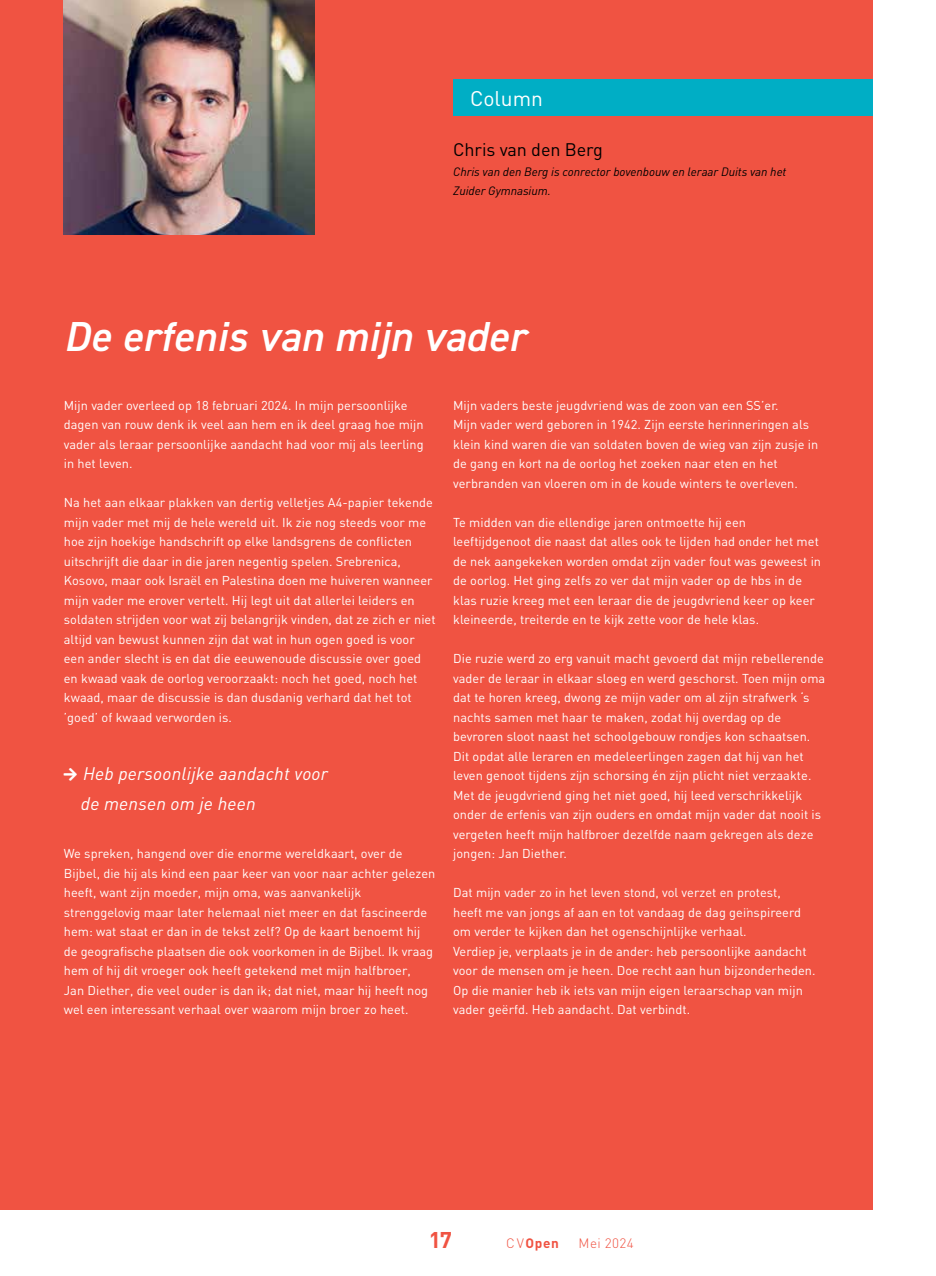
<style>
.page{position:relative;width:936px;height:1276px;background:#fff}
.page>*{position:absolute;margin:0;border:0;box-sizing:border-box;transform-origin:0 0}
.t1{font:italic 600 42px "DIN2014";letter-spacing:.01em;color:#fff}
.t2{font:700 22.5px "DIN";color:#f05342}
.t3{font:21px "DIN";color:#fff}
.t4{font:italic 18px/29.2px "DIN";letter-spacing:.01em;color:#fff}
.t5{font:18px "DIN";letter-spacing:-.005em;color:#000}
.t6{font:300 13.5px "DIN";letter-spacing:.025em;color:#f05342}
.t7{font:700 13.5px "DIN";color:#f05342}
.t8{font:12.75px/19.5px "DIN";letter-spacing:.005em;color:#fff}
.t9{font:italic 12px/19.5px "DIN";letter-spacing:-.005em;color:#000}
.s1{font-weight:300}
</style>
<div class="page">
<div style="left:0;top:0;width:872px;height:1209px;background:#f05342"></div>
<img style="left:64px;top:0;width:251px;height:234px">
<div style="left:453px;top:79px;width:419px;height:37px;background:#00aec5"></div>
<h3 class="t3" style="left:470px;top:85px;width:74px">Column</h3>
<h3 class="t5" style="left:453px;top:138px;width:151px">Chris van den Berg</h3>
<p class="t9" style="left:453px;top:161px;width:335px">Chris van den Berg is conrector bovenbouw en leraar Duits van het<br>Zuider Gymnasium.</p>
<h1 class="t1" style="left:64px;top:309px;width:463px">De erfenis van mijn vader</h1>
<p class="t8" style="left:64px;top:395px;width:361px">Mijn vader overleed op 18 februari 2024. In mijn persoonlijke dagen van rouw denk ik veel aan hem en ik deel graag hoe mijn vader als leraar persoonlijke aandacht had voor mij als leerling in het leven.</p>
<p class="t8" style="left:64px;top:492px;width:373px">Na het aan elkaar plakken van dertig velletjes A4-papier tekende mijn vader met mij de hele wereld uit. Ik zie nog steeds voor me hoe zijn hoekige handschrift op elke landsgrens de conflicten uitschrijft die daar in die jaren negentig spelen. Srebrenica, Kosovo, maar ook Israël en Palestina doen me huiveren wanneer mijn vader me erover vertelt. Hij legt uit dat allerlei leiders en soldaten strijden voor wat zij belangrijk vinden, dat ze zich er niet altijd van bewust kunnen zijn dat wat in hun ogen goed is voor een ander slecht is en dat die eeuwenoude discussie over goed en kwaad vaak de oorlog veroorzaakt: noch het goed, noch het kwaad, maar de discussie is dan dusdanig verhard dat het tot ’goed’ of kwaad verworden is.</p>
<h3 class="t4" style="left:81px;top:759px;width:248px">Heb persoonlijke aandacht voor de mensen om je heen</h3>
<p class="t8" style="left:64px;top:843px;width:373px">We spreken, hangend over die enorme wereldkaart, over de Bijbel, die hij als kind een paar keer van voor naar achter gelezen heeft, want zijn moeder, mijn oma, was aanvankelijk strenggelovig maar later helemaal niet meer en dat fascineerde hem: wat staat er dan in de tekst zelf? Op de kaart benoemt hij de geografische plaatsen die ook voorkomen in de Bijbel. Ik vraag hem of hij dit vroeger ook heeft getekend met mijn halfbroer,<br>Jan Diether, die veel ouder is dan ik; dat niet, maar hij heeft nog wel een interessant verhaal over waarom mijn broer zo heet.</p>
<p class="t8" style="left:453px;top:395px;width:367px">Mijn vaders beste jeugdvriend was de zoon van een SS’er.<br>Mijn vader werd geboren in 1942. Zijn eerste herinneringen als klein kind waren die van soldaten boven de wieg van zijn zusje in de gang en kort na de oorlog het zoeken naar eten en het verbranden van vloeren om in de koude winters te overleven.</p>
<p class="t8" style="left:453px;top:512px;width:369px">Te midden van die ellendige jaren ontmoette hij een leeftijdgenoot die naast dat alles ook te lijden had onder het met de nek aangekeken worden omdat zijn vader fout was geweest in de oorlog. Het ging zelfs zo ver dat mijn vader op de hbs in de klas ruzie kreeg met een leraar die de jeugdvriend keer op keer kleineerde, treiterde en te kijk zette voor de hele klas.</p>
<p class="t8" style="left:453px;top:648px;width:374px">Die ruzie werd zo erg vanuit macht gevoerd dat mijn rebellerende vader de leraar in elkaar sloeg en werd geschorst. Toen mijn oma dat te horen kreeg, dwong ze mijn vader om al zijn strafwerk ‘s nachts samen met haar te maken, zodat hij overdag op de bevroren sloot naast het schoolgebouw rondjes kon schaatsen.<br>Dit opdat alle leraren en medeleerlingen zagen dat hij van het leven genoot tijdens zijn schorsing én zijn plicht niet verzaakte.<br>Met de jeugdvriend ging het niet goed, hij leed verschrikkelijk onder de erfenis van zijn ouders en omdat mijn vader dat nooit is vergeten heeft mijn halfbroer dezelfde naam gekregen als deze jongen: Jan Diether.</p>
<p class="t8" style="left:453px;top:882px;width:364px">Dat mijn vader zo in het leven stond, vol verzet en protest,<br>heeft me van jongs af aan en tot vandaag de dag geïnspireerd om verder te kijken dan het ogenschijnlijke verhaal.<br>Verdiep je, verplaats je in de ander: heb persoonlijke aandacht voor de mensen om je heen. Doe recht aan hun bijzonderheden.<br>Op die manier heb ik iets van mijn eigen leraarschap van mijn vader geërfd. Heb aandacht. Dat verbindt.</p>
<h2 class="t2" style="left:429px;top:1225px;width:25px">17</h2>
<p class="t7" style="left:506px;top:1234px;width:54px"><span class="s1">CV</span>Open</p>
<p class="t6" style="left:578px;top:1235px;width:56px">Mei 2024</p>
</div>
